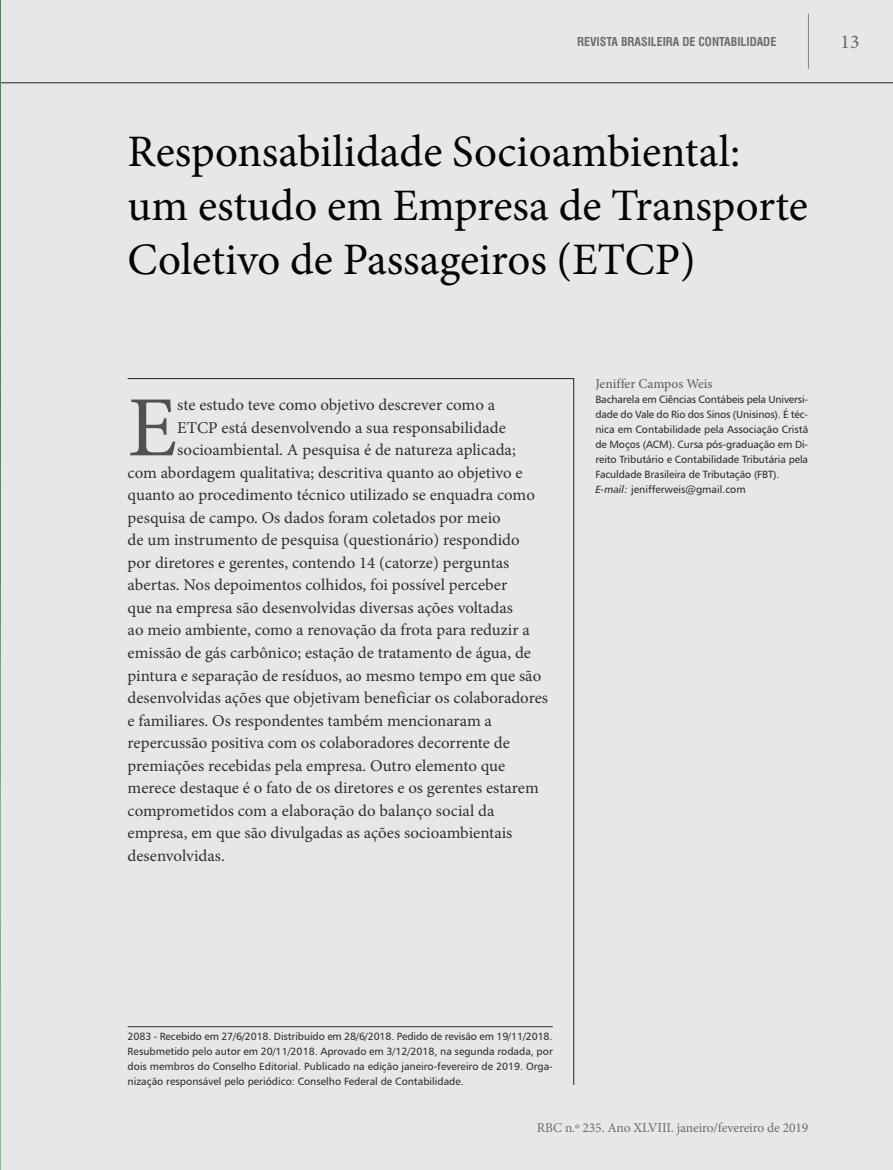
<style>
.page{position:relative;width:893px;height:1170px;background:#fff}
.page>*{position:absolute;margin:0;border:0;box-sizing:border-box;transform-origin:0 0}
.ABRE_resumo{font:85.8px "Minion Pro";color:#54514d}
.ABRE_titulo{font:45px/54px "Minion Pro";color:#040503}
.t1{font:500 19.5px "Minion Pro";color:#6c6d70}
.ABRE_resumo-2{font:16.5px "Minion Pro";color:#312f30}
.t2{font:13.5px "Minion Pro";letter-spacing:-.01em;color:#6c6d70}
.ABRE_autor_nome{font:500 13.5px "Minion Pro";color:#636366}
.t3{font:700 condensed 12px "Swiss 721 BT";color:#6c6d70}
.ABRE_autor_texto{font:10.5px/15px "Humanist 777 BT Roman B";color:#312f30;text-align:justify}
.s1{font-family:"Humanist 777 BT Italic B"}
</style>
<div class="page">
<div style="left:0;top:0;width:893px;height:1169px;background:#e6e7e9"></div>
<svg style="left:127px;top:378px;width:447px;height:707px"></svg>
<hr style="left:808px;top:14px;width:1px;height:55px;background:#808285">
<hr style="left:0;top:82px;width:893px;height:1px;background:#231f20">
<hr style="left:128px;top:1026px;width:425px;height:1px;background:#312f30">
<img style="left:0;top:0;width:1px;height:1169px">
<p class="t3" style="left:577px;top:34px;width:201px">REVISTA BRASILEIRA DE CONTABILIDADE</p>
<p class="t1" style="left:841px;top:29px;width:20px">13</p>
<p class="ABRE_titulo" style="left:128px;top:125px;width:682px">Responsabilidade Socioambiental: um estudo em Empresa de Transporte<br>Coletivo de Passageiros (ETCP)</p>
<p class="ABRE_resumo" style="left:128px;top:370px;width:51px">E</p>
<p class="ABRE_resumo-2" style="left:177px;top:394px;width:319px">ste estudo teve como objetivo descrever como a</p>
<p class="ABRE_resumo-2" style="left:177px;top:416px;width:330px">ETCP está desenvolvendo a sua responsabilidade</p>
<p class="ABRE_resumo-2" style="left:177px;top:439px;width:340px">socioambiental. A pesquisa é de natureza aplicada;</p>
<p class="ABRE_resumo-2" style="left:128px;top:461px;width:397px">com abordagem qualitativa; descritiva quanto ao objetivo e</p>
<p class="ABRE_resumo-2" style="left:128px;top:484px;width:409px">quanto ao procedimento técnico utilizado se enquadra como</p>
<p class="ABRE_resumo-2" style="left:128px;top:506px;width:375px">pesquisa de campo. Os dados foram coletados por meio</p>
<p class="ABRE_resumo-2" style="left:128px;top:529px;width:394px">de um instrumento de pesquisa (questionário) respondido</p>
<p class="ABRE_resumo-2" style="left:128px;top:551px;width:383px">por diretores e gerentes, contendo 14 (catorze) perguntas</p>
<p class="ABRE_resumo-2" style="left:128px;top:574px;width:381px">abertas. Nos depoimentos colhidos, foi possível perceber</p>
<p class="ABRE_resumo-2" style="left:128px;top:596px;width:387px">que na empresa são desenvolvidas diversas ações voltadas</p>
<p class="ABRE_resumo-2" style="left:128px;top:619px;width:404px">ao meio ambiente, como a renovação da frota para reduzir a</p>
<p class="ABRE_resumo-2" style="left:128px;top:641px;width:405px">emissão de gás carbônico; estação de tratamento de água, de</p>
<p class="ABRE_resumo-2" style="left:128px;top:664px;width:415px">pintura e separação de resíduos, ao mesmo tempo em que são</p>
<p class="ABRE_resumo-2" style="left:128px;top:686px;width:422px">desenvolvidas ações que objetivam beneficiar os colaboradores</p>
<p class="ABRE_resumo-2" style="left:128px;top:709px;width:366px">e familiares. Os respondentes também mencionaram a</p>
<p class="ABRE_resumo-2" style="left:128px;top:731px;width:384px">repercussão positiva com os colaboradores decorrente de</p>
<p class="ABRE_resumo-2" style="left:128px;top:754px;width:379px">premiações recebidas pela empresa. Outro elemento que</p>
<p class="ABRE_resumo-2" style="left:128px;top:776px;width:413px">merece destaque é o fato de os diretores e os gerentes estarem</p>
<p class="ABRE_resumo-2" style="left:128px;top:799px;width:368px">comprometidos com a elaboração do balanço social da</p>
<p class="ABRE_resumo-2" style="left:128px;top:821px;width:386px">empresa, em que são divulgadas as ações socioambientais</p>
<p class="ABRE_resumo-2" style="left:128px;top:844px;width:99px">desenvolvidas.</p>
<p class="ABRE_autor_nome" style="left:595px;top:374px;width:119px">Jeniffer Campos Weis</p>
<p class="ABRE_autor_texto" style="left:595px;top:391px;width:214px">Bacharela em Ciências Contábeis pela Universi&shy;dade do Vale do Rio dos Sinos (Unisinos). É téc&shy;nica em Contabilidade pela Associação Cristã de Moços (ACM). Cursa pós-graduação em Di&shy;reito Tributário e Contabilidade Tributária pela Faculdade Brasileira de Tributação (FBT).</p>
<p class="ABRE_autor_texto" style="left:595px;top:481px;width:152px"><span class="s1">E-mail:</span> jenifferweis@gmail.com</p>
<p class="ABRE_autor_texto" style="left:128px;top:1028px;width:427px">2083 - Recebido em 27/6/2018. Distribuído em 28/6/2018. Pedido de revisão em 19/11/2018.<br>Resubmetido pelo autor em 20/11/2018. Aprovado em 3/12/2018, na segunda rodada, por dois membros do Conselho Editorial. Publicado na edição janeiro-fevereiro de 2019. Orga&shy;nização responsável pelo periódico: Conselho Federal de Contabilidade.</p>
<p class="t2" style="left:537px;top:1118px;width:273px">RBC n.º 235. Ano XLVIII. janeiro/fevereiro de 2019</p>
<p class="t2" style="left:735px;top:1118px;width:74px">RBC n.º XXX</p>
</div>
